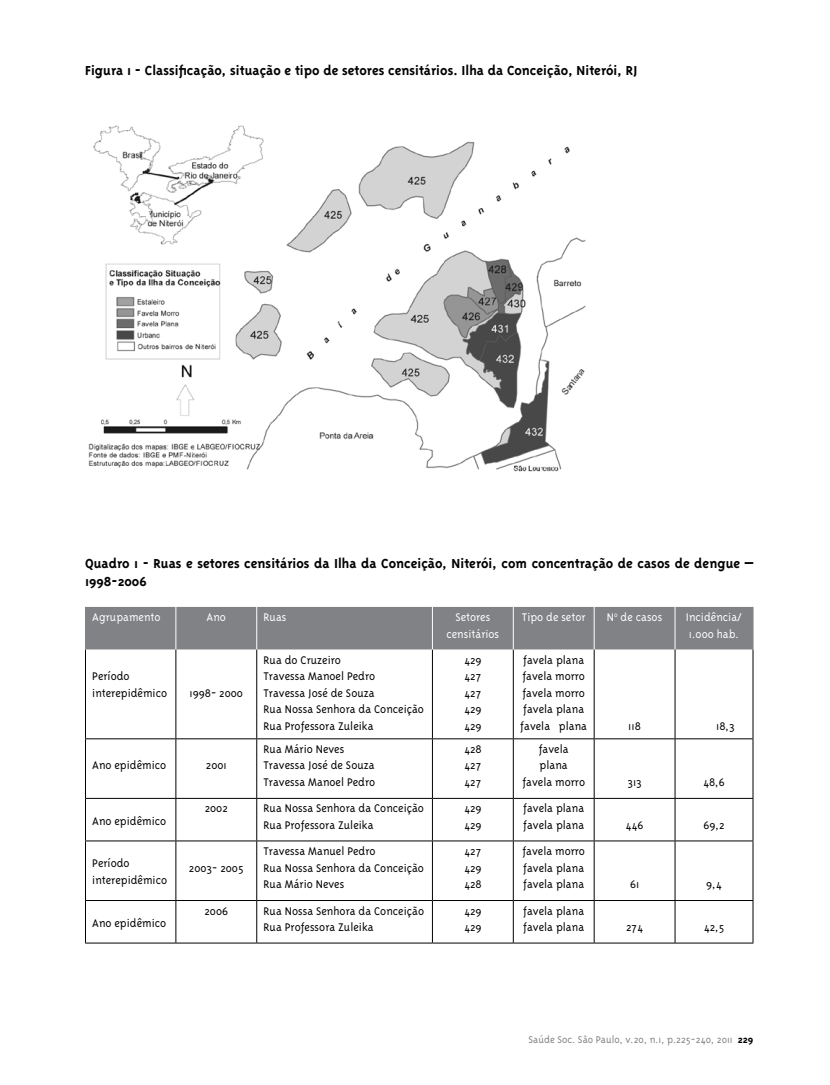
<style>
.page{position:relative;width:830px;height:1085px;background:#fff}
.page>*{position:absolute;margin:0;border:0;box-sizing:border-box;transform-origin:0 0}
.t1{font:700 15px/18px "Triplex";color:#000}
.t2{font:300 12.75px/16.5px "Triplex";color:#000}
.t3{font:300 12.75px/16.5px "Triplex";color:#fff;text-align:center}
.t4{font:300 11.25px "Triplex";color:#808285}
.s1{font-weight:700;color:#000}
</style>
<div class="page">
<div style="left:86px;top:607px;width:666px;height:42px;background:#808285"></div>
<hr style="left:175px;top:649px;width:1px;height:89px;background:#000">
<hr style="left:256px;top:649px;width:1px;height:89px;background:#000">
<hr style="left:432px;top:649px;width:1px;height:89px;background:#000">
<hr style="left:512px;top:649px;width:1px;height:89px;background:#000">
<hr style="left:593px;top:649px;width:1px;height:89px;background:#000">
<hr style="left:85px;top:738px;width:91px;height:1px;background:#000">
<hr style="left:176px;top:738px;width:80px;height:1px;background:#000">
<hr style="left:175px;top:739px;width:1px;height:58px;background:#000">
<hr style="left:256px;top:738px;width:176px;height:1px;background:#000">
<hr style="left:256px;top:739px;width:1px;height:58px;background:#000">
<hr style="left:432px;top:738px;width:81px;height:1px;background:#000">
<hr style="left:432px;top:739px;width:1px;height:58px;background:#000">
<hr style="left:513px;top:738px;width:81px;height:1px;background:#000">
<hr style="left:512px;top:739px;width:1px;height:58px;background:#000">
<hr style="left:594px;top:738px;width:80px;height:1px;background:#000">
<hr style="left:593px;top:739px;width:1px;height:58px;background:#000">
<hr style="left:674px;top:739px;width:1px;height:58px;background:#000">
<hr style="left:85px;top:797px;width:91px;height:1px;background:#000">
<hr style="left:176px;top:797px;width:80px;height:1px;background:#000">
<hr style="left:175px;top:798px;width:1px;height:42px;background:#000">
<hr style="left:256px;top:797px;width:176px;height:1px;background:#000">
<hr style="left:256px;top:798px;width:1px;height:42px;background:#000">
<hr style="left:432px;top:797px;width:81px;height:1px;background:#000">
<hr style="left:432px;top:798px;width:1px;height:42px;background:#000">
<hr style="left:513px;top:797px;width:81px;height:1px;background:#000">
<hr style="left:512px;top:798px;width:1px;height:42px;background:#000">
<hr style="left:594px;top:797px;width:80px;height:1px;background:#000">
<hr style="left:593px;top:798px;width:1px;height:42px;background:#000">
<hr style="left:674px;top:797px;width:79px;height:1px;background:#000">
<hr style="left:674px;top:798px;width:1px;height:42px;background:#000">
<hr style="left:85px;top:840px;width:91px;height:1px;background:#000">
<hr style="left:176px;top:840px;width:80px;height:1px;background:#000">
<hr style="left:175px;top:841px;width:1px;height:59px;background:#000">
<hr style="left:256px;top:840px;width:176px;height:1px;background:#000">
<hr style="left:256px;top:841px;width:1px;height:59px;background:#000">
<hr style="left:432px;top:840px;width:81px;height:1px;background:#000">
<hr style="left:432px;top:841px;width:1px;height:59px;background:#000">
<hr style="left:513px;top:840px;width:81px;height:1px;background:#000">
<hr style="left:512px;top:841px;width:1px;height:59px;background:#000">
<hr style="left:594px;top:840px;width:80px;height:1px;background:#000">
<hr style="left:593px;top:841px;width:1px;height:59px;background:#000">
<hr style="left:674px;top:840px;width:79px;height:1px;background:#000">
<hr style="left:674px;top:841px;width:1px;height:59px;background:#000">
<hr style="left:85px;top:900px;width:91px;height:1px;background:#000">
<hr style="left:176px;top:900px;width:80px;height:1px;background:#000">
<hr style="left:175px;top:900px;width:1px;height:42px;background:#000">
<hr style="left:256px;top:900px;width:176px;height:1px;background:#000">
<hr style="left:256px;top:900px;width:1px;height:42px;background:#000">
<hr style="left:432px;top:900px;width:81px;height:1px;background:#000">
<hr style="left:432px;top:900px;width:1px;height:42px;background:#000">
<hr style="left:513px;top:900px;width:81px;height:1px;background:#000">
<hr style="left:512px;top:900px;width:1px;height:42px;background:#000">
<hr style="left:594px;top:900px;width:80px;height:1px;background:#000">
<hr style="left:593px;top:900px;width:1px;height:42px;background:#000">
<hr style="left:674px;top:900px;width:79px;height:1px;background:#000">
<hr style="left:674px;top:900px;width:1px;height:42px;background:#000">
<hr style="left:85px;top:942px;width:91px;height:1px;background:#000">
<hr style="left:176px;top:942px;width:80px;height:1px;background:#000">
<hr style="left:256px;top:942px;width:176px;height:1px;background:#000">
<hr style="left:432px;top:942px;width:81px;height:1px;background:#000">
<hr style="left:513px;top:942px;width:81px;height:1px;background:#000">
<hr style="left:594px;top:942px;width:80px;height:1px;background:#000">
<hr style="left:674px;top:942px;width:79px;height:1px;background:#000">
<hr style="left:175px;top:607px;width:1px;height:42px;background:#fff">
<hr style="left:256px;top:607px;width:1px;height:42px;background:#fff">
<hr style="left:432px;top:607px;width:1px;height:42px;background:#fff">
<hr style="left:512px;top:607px;width:1px;height:42px;background:#fff">
<hr style="left:593px;top:607px;width:1px;height:42px;background:#fff">
<hr style="left:674px;top:607px;width:1px;height:42px;background:#fff">
<hr style="left:674px;top:649px;width:1px;height:89px;background:#000">
<hr style="left:674px;top:738px;width:79px;height:1px;background:#000">
<hr style="left:752px;top:649px;width:1px;height:89px;background:#000">
<hr style="left:752px;top:739px;width:1px;height:58px;background:#000">
<hr style="left:752px;top:798px;width:1px;height:42px;background:#000">
<hr style="left:752px;top:841px;width:1px;height:59px;background:#000">
<hr style="left:752px;top:900px;width:1px;height:42px;background:#000">
<hr style="left:85px;top:649px;width:1px;height:89px;background:#000">
<hr style="left:85px;top:739px;width:1px;height:58px;background:#000">
<hr style="left:85px;top:798px;width:1px;height:42px;background:#000">
<hr style="left:85px;top:841px;width:1px;height:59px;background:#000">
<hr style="left:85px;top:900px;width:1px;height:42px;background:#000">
<hr style="left:85px;top:607px;width:1px;height:42px;background:#808285">
<hr style="left:752px;top:607px;width:1px;height:42px;background:#808285">
<img style="left:88px;top:125px;width:498px;height:347px">
<p class="t1" style="left:85px;top:61px;width:553px">Figura 1 - Classificação, situação e tipo de setores censitários. Ilha da Conceição, Niterói, RJ</p>
<p class="t1" style="left:85px;top:554px;width:669px">Quadro 1 - Ruas e setores censitários da Ilha da Conceição, Niterói, com concentração de casos de dengue –<br>1998-2006</p>
<p class="t3" style="left:92px;top:608px;width:70px">Agrupamento</p>
<p class="t3" style="left:206px;top:608px;width:21px">Ano</p>
<p class="t3" style="left:263px;top:608px;width:25px">Ruas</p>
<p class="t3" style="left:446px;top:608px;width:54px">Setores censitários</p>
<p class="t3" style="left:521px;top:608px;width:65px">Tipo de setor</p>
<p class="t3" style="left:606px;top:608px;width:57px">N<sup>o</sup>º de casos</p>
<p class="t3" style="left:685px;top:608px;width:58px;text-align:left">Incidência/<br>1.000 hab.</p>
<p class="t2" style="left:92px;top:667px;width:76px">Período interepidêmico</p>
<p class="t2" style="left:263px;top:651px;width:162px">Rua do Cruzeiro<br>Travessa Manoel Pedro<br>Travessa José de Souza<br>Rua Nossa Senhora da Conceição<br>Rua Professora Zuleika</p>
<p class="t2" style="left:464px;top:651px;width:19px;text-align:justify">429<br>427<br>427<br>429<br>429</p>
<p class="t2" style="left:520px;top:651px;width:68px">favela plana favela morro favela morro favela plana favela plana</p>
<p class="t2" style="left:189px;top:684px;width:55px">1998- 2000</p>
<p class="t2" style="left:628px;top:717px;width:14px">118</p>
<p class="t2" style="left:715px;top:717px;width:20px">18,3</p>
<p class="t2" style="left:92px;top:757px;width:75px">Ano epidêmico</p>
<p class="t2" style="left:206px;top:757px;width:22px">2001</p>
<p class="t2" style="left:263px;top:740px;width:113px">Rua Mário Neves<br>Travessa José de Souza<br>Travessa Manoel Pedro</p>
<p class="t2" style="left:464px;top:740px;width:19px;text-align:justify">428<br>427<br>427</p>
<p class="t2" style="left:522px;top:740px;width:64px;text-align:center">favela<br>plana<br>favela morro</p>
<p class="t2" style="left:92px;top:812px;width:75px">Ano epidêmico</p>
<p class="t2" style="left:205px;top:800px;width:25px">2002</p>
<p class="t2" style="left:263px;top:800px;width:162px">Rua Nossa Senhora da Conceição<br>Rua Professora Zuleika</p>
<p class="t2" style="left:464px;top:800px;width:19px">429<br>429</p>
<p class="t2" style="left:523px;top:800px;width:63px">favela plana favela plana</p>
<p class="t2" style="left:92px;top:855px;width:76px">Período interepidêmico</p>
<p class="t2" style="left:189px;top:859px;width:56px">2003- 2005</p>
<p class="t2" style="left:263px;top:842px;width:162px">Travessa Manuel Pedro<br>Rua Nossa Senhora da Conceição<br>Rua Mário Neves</p>
<p class="t2" style="left:464px;top:842px;width:19px;text-align:justify">427<br>429<br>428</p>
<p class="t2" style="left:522px;top:842px;width:64px;text-align:justify">favela morro favela plana favela plana</p>
<p class="t2" style="left:92px;top:914px;width:75px">Ano epidêmico</p>
<p class="t2" style="left:204px;top:902px;width:25px">2006</p>
<p class="t2" style="left:263px;top:902px;width:162px">Rua Nossa Senhora da Conceição<br>Rua Professora Zuleika</p>
<p class="t2" style="left:464px;top:902px;width:19px">429<br>429</p>
<p class="t2" style="left:523px;top:902px;width:63px">favela plana favela plana</p>
<p class="t2" style="left:627px;top:773px;width:16px">313</p>
<p class="t2" style="left:702px;top:773px;width:23px">48,6</p>
<p class="t2" style="left:625px;top:816px;width:19px">446</p>
<p class="t2" style="left:703px;top:816px;width:23px">69,2</p>
<p class="t2" style="left:629px;top:875px;width:11px">61</p>
<p class="t2" style="left:706px;top:875px;width:17px">9,4</p>
<p class="t2" style="left:625px;top:918px;width:19px">274</p>
<p class="t2" style="left:703px;top:918px;width:22px">42,5</p>
<p class="t4" style="left:528px;top:1032px;width:226px">Saúde Soc. São Paulo, v.20, n.1, p.225-240, 2011 <span class="s1">229</span></p>
</div>
